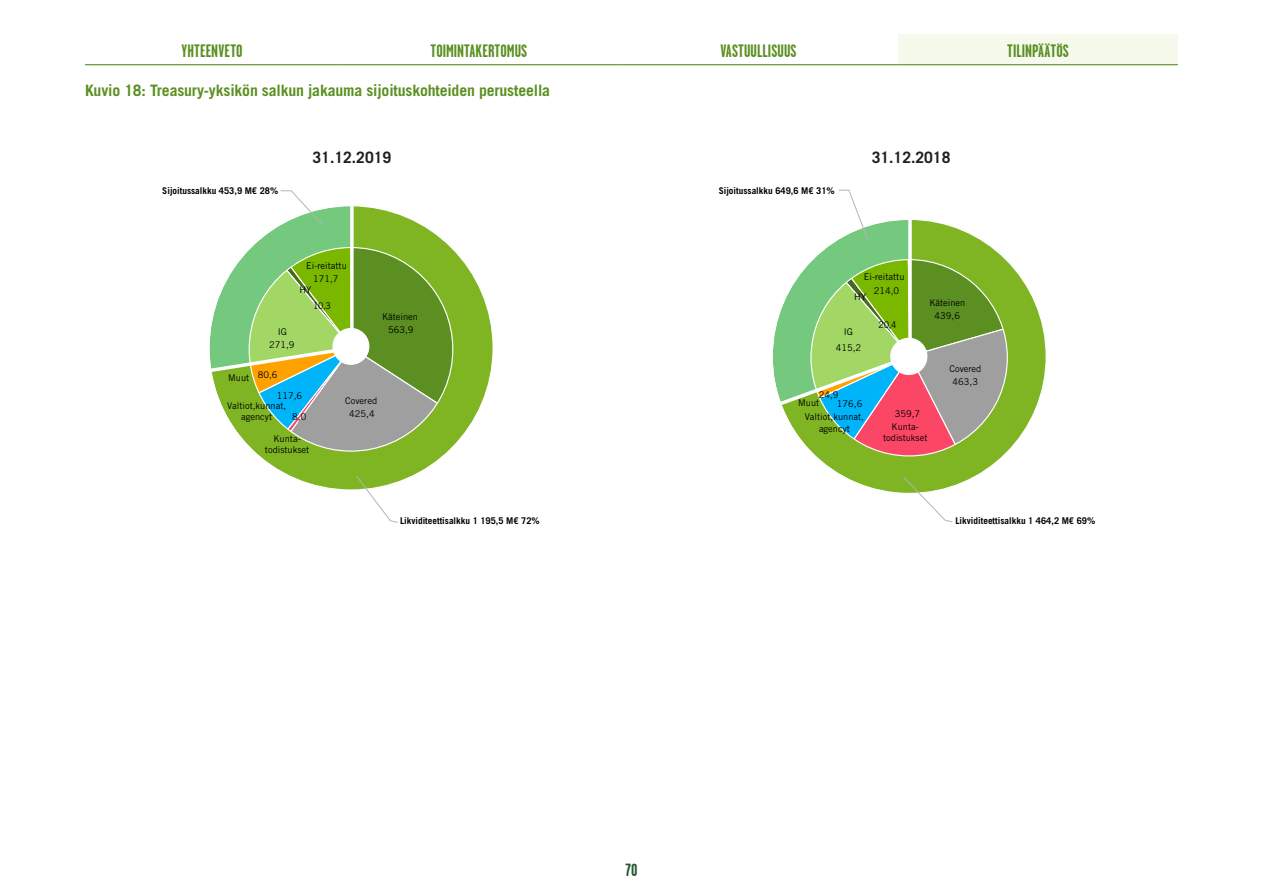
<style>
.page{position:relative;width:1263px;height:893px;background:#fff}
.page>*{position:absolute;margin:0;border:0;box-sizing:border-box;transform-origin:0 0}
.t1{font:700 18px "Garage Gothic S Pankki";letter-spacing:.005em;color:#5b8f22}
.t2{font:700 17.7px "Garage Gothic S Pankki";color:#275937}
.VO3{font:700 15.75px "Trade Gothic LT Std";letter-spacing:-.01em;color:#5b8f22}
.VO2{font:700 15.75px "Trade Gothic LT Std";color:#231f20}
.t3{font:9.3px/11.1px "Trade Gothic LT Std";color:#000;text-align:center}
.t4{font:700 9.3px "Trade Gothic LT Std";color:#000}
.t5{font:9.3px "Trade Gothic LT Std";color:#000;scale:.96 1}
</style>
<div class="page">
<div style="left:898px;top:34px;width:280px;height:31px;background:#f6faed"></div>
<hr style="left:85px;top:64px;width:254px;height:1px;background:#5b8f22">
<hr style="left:339px;top:64px;width:280px;height:1px;background:#5b8f22">
<hr style="left:619px;top:64px;width:279px;height:1px;background:#5b8f22">
<hr style="left:898px;top:64px;width:280px;height:1px;background:#5b8f22">
<svg style="left:209px;top:190px;width:284px;height:333px"></svg>
<svg style="left:773px;top:189px;width:273px;height:334px"></svg>
<svg style="left:908px;top:219px;width:4px;height:137px"></svg>
<h1 class="t1" style="left:182px;top:41px;width:63px">YHTEENVETO</h1>
<h1 class="t1" style="left:430px;top:41px;width:98px">TOIMINTAKERTOMUS</h1>
<h1 class="t1" style="left:720px;top:41px;width:78px">VASTUULLISUUS</h1>
<h1 class="t1" style="left:1007px;top:41px;width:63px">TILINPÄÄTÖS</h1>
<p class="VO3" style="left:85px;top:81px;width:466px">Kuvio 18: Treasury-yksikön salkun jakauma sijoituskohteiden perusteella</p>
<p class="t4" style="left:162px;top:185px;width:117px">Sijoitussalkku 453,9 M€ 28%</p>
<p class="VO2" style="left:312px;top:148px;width:80px">31.12.2019</p>
<p class="VO2" style="left:872px;top:148px;width:80px">31.12.2018</p>
<p class="t4" style="left:719px;top:185px;width:118px">Sijoitussalkku 649,6 M€ 31%</p>
<p class="t3" style="left:278px;top:325px;width:11px">IG</p>
<p class="t3" style="left:306px;top:260px;width:42px">Ei-reitattu</p>
<p class="t3" style="left:313px;top:273px;width:27px">171,7</p>
<p class="t3" style="left:299px;top:284px;width:13px">HY</p>
<p class="t5" style="left:313px;top:300px;width:20px">10,3</p>
<p class="t3" style="left:382px;top:311px;width:38px">Käteinen</p>
<p class="t3" style="left:388px;top:324px;width:27px">563,9</p>
<p class="t3" style="left:864px;top:271px;width:42px">Ei-reitattu</p>
<p class="t3" style="left:854px;top:291px;width:13px">HY</p>
<p class="t3" style="left:844px;top:326px;width:11px">IG</p>
<p class="t3" style="left:874px;top:285px;width:27px">214,0</p>
<p class="t5" style="left:879px;top:319px;width:20px">20,4</p>
<p class="t3" style="left:929px;top:297px;width:38px">Käteinen</p>
<p class="t3" style="left:935px;top:310px;width:27px">439,6</p>
<p class="t3" style="left:269px;top:339px;width:27px">271,9</p>
<p class="t3" style="left:836px;top:342px;width:27px">415,2</p>
<p class="t3" style="left:228px;top:372px;width:23px">Muut</p>
<p class="t3" style="left:258px;top:369px;width:21px">80,6</p>
<p class="t3" style="left:949px;top:363px;width:33px">Covered</p>
<p class="t3" style="left:952px;top:376px;width:27px">463,3</p>
<p class="t3" style="left:277px;top:390px;width:27px">117,6</p>
<p class="t3" style="left:227px;top:400px;width:61px">Valtiot,kunnat, agencyt</p>
<p class="t3" style="left:292px;top:411px;width:16px">8,0</p>
<p class="t3" style="left:345px;top:395px;width:33px">Covered</p>
<p class="t3" style="left:349px;top:408px;width:27px">425,4</p>
<p class="t3" style="left:265px;top:433px;width:46px">Kunta&shy;todistukset</p>
<p class="t3" style="left:819px;top:389px;width:21px">24,9</p>
<p class="t3" style="left:798px;top:397px;width:23px">Muut</p>
<p class="t3" style="left:837px;top:398px;width:27px">176,6</p>
<p class="t3" style="left:805px;top:411px;width:61px">Valtiot,kunnat, agencyt</p>
<p class="t3" style="left:895px;top:408px;width:27px">359,7</p>
<p class="t3" style="left:883px;top:421px;width:46px">Kunta&shy;todistukset</p>
<p class="t4" style="left:400px;top:515px;width:141px">Likviditeettisalkku 1 195,5 M€ 72%</p>
<p class="t4" style="left:955px;top:515px;width:141px">Likviditeettisalkku 1 464,2 M€ 69%</p>
<h2 class="t2" style="left:625px;top:860px;width:14px">70</h2>
</div>
